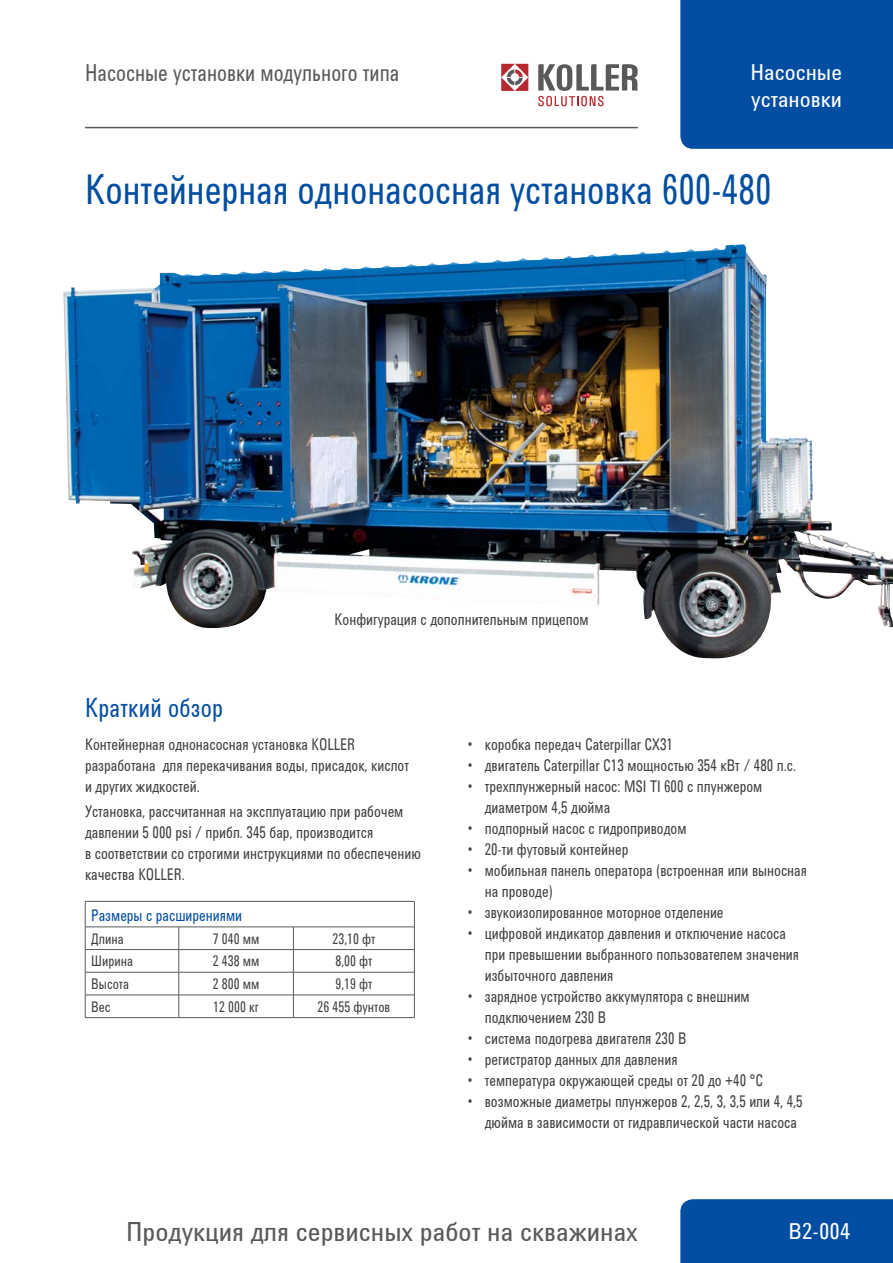
<style>
.page{position:relative;width:893px;height:1263px;background:#fff}
.page>*{position:absolute;margin:0;border:0;box-sizing:border-box;transform-origin:0 0}
.t1{font:42px "Utah WGL Cond";color:#034ea2;scale:.85 1}
.t2{font:27px "Utah WGL Cond";color:#58595b}
.t3{font:27px "Utah WGL Cond";letter-spacing:.01em;color:#034ea2;scale:.85 1}
.t4{font:24px "Utah WGL Cond";color:#58595b;scale:.85 1}
.t5{font:22.5px/27px "Utah WGL Cond";color:#fff}
.t6{font:16.5px/21px "Utah WGL Cond";color:#404041;scale:.85 1}
.t7{font:16.5px "Utah WGL Cond";color:#034ea2;scale:.85 1}
.t8{font:15px "Utah WGL Cond";color:#404041;scale:.85 1}
</style>
<div class="page">
<svg style="left:538px;top:64px;width:100px;height:42px"></svg>
<svg style="left:501px;top:64px;width:27px;height:27px"></svg>
<hr style="left:85px;top:127px;width:553px;height:1px;background:#58595b">
<div style="left:680px;top:1199px;width:213px;height:64px;background:#034ea2"></div>
<div style="left:680px;top:0;width:213px;height:149px;background:#034ea2"></div>
<img style="left:63px;top:244px;width:830px;height:414px">
<hr style="left:85px;top:901px;width:330px;height:1px;background:#58595b">
<hr style="left:85px;top:927px;width:94px;height:1px;background:#58595b">
<hr style="left:179px;top:927px;width:114px;height:1px;background:#58595b">
<hr style="left:293px;top:927px;width:122px;height:1px;background:#58595b">
<hr style="left:85px;top:949px;width:94px;height:1px;background:#58595b">
<hr style="left:179px;top:949px;width:114px;height:1px;background:#58595b">
<hr style="left:293px;top:949px;width:122px;height:1px;background:#58595b">
<hr style="left:85px;top:972px;width:94px;height:1px;background:#58595b">
<hr style="left:179px;top:972px;width:114px;height:1px;background:#58595b">
<hr style="left:293px;top:972px;width:122px;height:1px;background:#58595b">
<svg style="left:85px;top:901px;width:1px;height:116px"></svg>
<hr style="left:85px;top:995px;width:94px;height:1px;background:#58595b">
<hr style="left:85px;top:1017px;width:94px;height:1px;background:#58595b">
<svg style="left:179px;top:927px;width:1px;height:90px"></svg>
<hr style="left:179px;top:995px;width:114px;height:1px;background:#58595b">
<hr style="left:179px;top:1017px;width:114px;height:1px;background:#58595b">
<svg style="left:293px;top:927px;width:1px;height:90px"></svg>
<svg style="left:414px;top:901px;width:1px;height:116px"></svg>
<hr style="left:293px;top:995px;width:122px;height:1px;background:#58595b">
<hr style="left:293px;top:1017px;width:122px;height:1px;background:#58595b">
<h3 class="t4" style="left:85px;top:54px;width:371px">Насосные установки модульного типа</h3>
<h3 class="t5" style="left:750px;top:58px;width:93px">Насосные установки</h3>
<h1 class="t1" style="left:85px;top:158px;width:809px">Контейнерная однонасосная установка 600-480</h1>
<h2 class="t3" style="left:85px;top:687px;width:164px">Краткий обзор</h2>
<p class="t6" style="left:335px;top:608px;width:300px">Конфигурация с дополнительным прицепом</p>
<p class="t6" style="left:85px;top:733px;width:383px">Контейнерная однонасосная установка KOLLER разработана для перекачивания воды, присадок, кислот и других жидкостей.</p>
<p class="t6" style="left:85px;top:800px;width:397px">Установка, рассчитанная на эксплуатацию при рабочем давлении 5 000 psi / прибл. 345 бар, производится<br>в соответствии со строгими инструкциями по обеспечению качества KOLLER.</p>
<p class="t7" style="left:91px;top:903px;width:179px">Размеры с расширениями</p>
<p class="t8" style="left:91px;top:927px;width:40px">Длина</p>
<p class="t8" style="left:213px;top:927px;width:56px">7 040 мм</p>
<p class="t8" style="left:332px;top:927px;width:52px">23,10 фт</p>
<p class="t8" style="left:91px;top:950px;width:51px">Ширина</p>
<p class="t8" style="left:213px;top:950px;width:56px">2 438 мм</p>
<p class="t8" style="left:335px;top:950px;width:45px">8,00 фт</p>
<p class="t8" style="left:91px;top:972px;width:46px">Высота</p>
<p class="t8" style="left:213px;top:972px;width:56px">2 800 мм</p>
<p class="t8" style="left:335px;top:972px;width:45px">9,19 фт</p>
<p class="t8" style="left:91px;top:995px;width:24px">Вес</p>
<p class="t8" style="left:213px;top:995px;width:55px">12 000 кг</p>
<p class="t8" style="left:318px;top:995px;width:87px">26 455 фунтов</p>
<p class="t6" style="left:468px;top:733px;width:243px">• коробка передач Caterpillar CX31</p>
<p class="t6" style="left:468px;top:754px;width:388px">• двигатель Caterpillar C13 мощностью 354 кВт / 480 л.с.</p>
<p class="t6" style="left:485px;top:775px;width:328px;text-indent:-17px">• трехплунжерный насос: MSI TI 600 с плунжером диаметром 4,5 дюйма</p>
<p class="t6" style="left:468px;top:817px;width:259px">• подпорный насос с гидроприводом</p>
<p class="t6" style="left:468px;top:838px;width:191px">• 20-ти футовый контейнер</p>
<p class="t6" style="left:485px;top:859px;width:381px;text-indent:-17px">• мобильная панель оператора (встроенная или выносная на проводе)</p>
<p class="t6" style="left:468px;top:901px;width:302px">• звукоизолированное моторное отделение</p>
<p class="t6" style="left:485px;top:922px;width:371px;text-indent:-17px">• цифровой индикатор давления и отключение насоса при превышении выбранного пользователем значения избыточного давления</p>
<p class="t6" style="left:485px;top:985px;width:313px;text-indent:-17px">• зарядное устройство аккумулятора с внешним подключением 230 В</p>
<p class="t6" style="left:468px;top:1027px;width:259px">• система подогрева двигателя 230 В</p>
<p class="t6" style="left:468px;top:1048px;width:248px">• регистратор данных для давления</p>
<p class="t6" style="left:468px;top:1069px;width:349px">• температура окружающей среды от 20 до +40 °С</p>
<p class="t6" style="left:485px;top:1090px;width:376px;text-indent:-17px">• возможные диаметры плунжеров 2, 2,5, 3, 3,5 или 4, 4,5 дюйма в зависимости от гидравлической части насоса</p>
<h2 class="t2" style="left:126px;top:1211px;width:513px">Продукция для сервисных работ на скважинах</h2>
<h3 class="t5" style="left:788px;top:1217px;width:63px">B2-004</h3>
</div>
